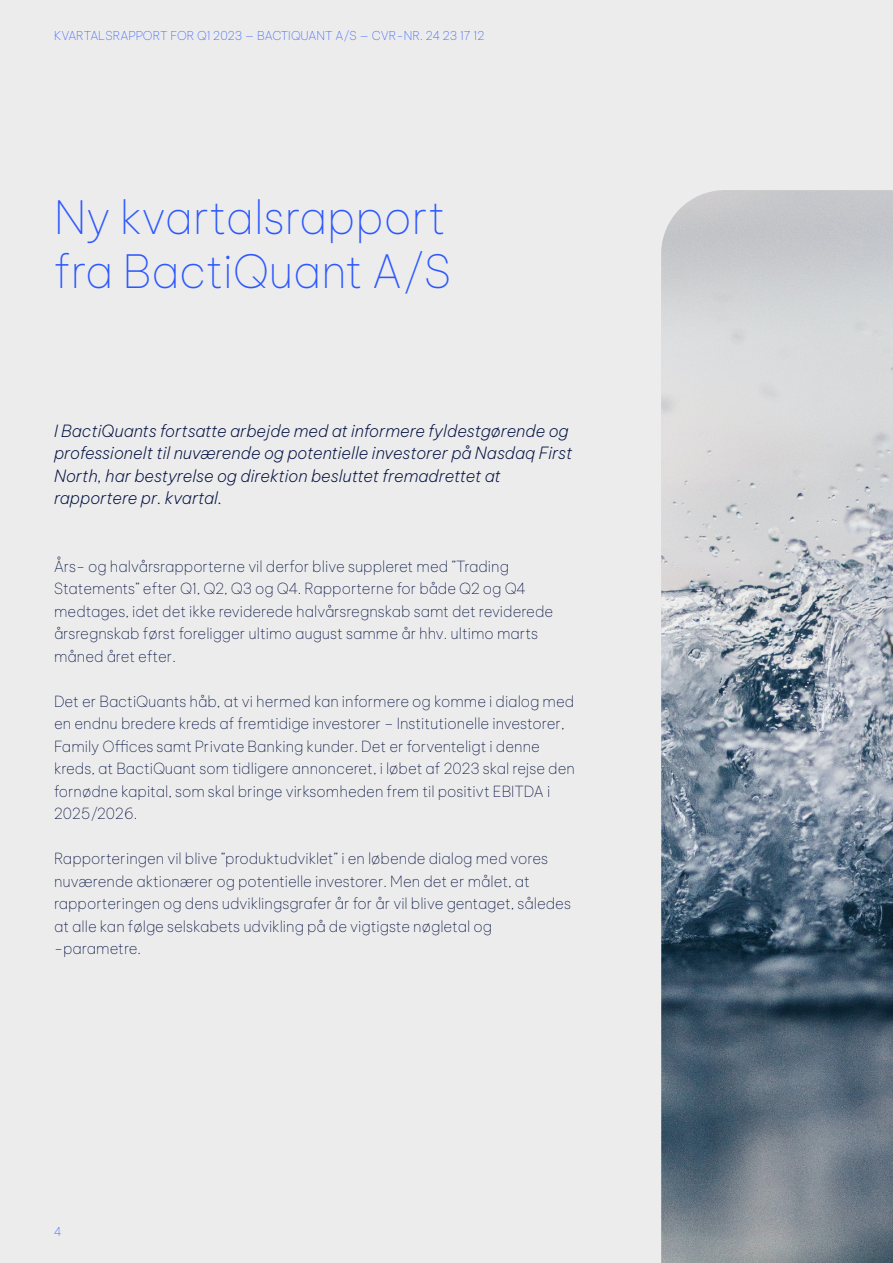
<style>
.page{position:relative;width:893px;height:1263px;background:#ececec}
.page>*{position:absolute;margin:0;border:0;box-sizing:border-box;transform-origin:0 0}
.Rubrik_stor{font:100 45px/54px "Be Vietnam Pro";color:#2d58ff}
.Brødtekst{font:italic 200 16.5px/22.5px "Be Vietnam Pro";color:#000e3f}
.Brødtekst-2{font:100 15px/22.5px "Be Vietnam Pro";color:#000e3f}
.t1{font:100 12px "Be Vietnam Pro";color:#2d58ff}
</style>
<div class="page">
<img style="left:661px;top:190px;width:232px;height:1073px">
<p class="t1" style="left:54px;top:27px;width:432px">KVARTALSRAPPORT FOR Q1 2023 — BACTIQUANT A/S — CVR-NR. 24 23 17 12</p>
<p class="Rubrik_stor" style="left:54px;top:187px;width:399px">Ny kvartalsrapport fra BactiQuant A/S</p>
<p class="Brødtekst" style="left:54px;top:418px;width:520px">I BactiQuants fortsatte arbejde med at informere fyldestgørende og professionelt til nuværende og potentielle investorer på Nasdaq First North, har bestyrelse og direktion besluttet fremadrettet at rapportere pr. kvartal.</p>
<p class="Brødtekst-2" style="left:54px;top:554px;width:501px">Års- og halvårsrapporterne vil derfor blive suppleret med ”Trading Statements” efter Q1, Q2, Q3 og Q4. Rapporterne for både Q2 og Q4 medtages, idet det ikke reviderede halvårsregnskab samt det reviderede årsregnskab først foreligger ultimo august samme år hhv. ultimo marts måned året efter.</p>
<p class="Brødtekst-2" style="left:54px;top:689px;width:522px">Det er BactiQuants håb, at vi hermed kan informere og komme i dialog med en endnu bredere kreds af fremtidige investorer – Institutionelle investorer, Family Offices samt Private Banking kunder. Det er forventeligt i denne kreds, at BactiQuant som tidligere annonceret, i løbet af 2023 skal rejse den fornødne kapital, som skal bringe virksomheden frem til positivt EBITDA i 2025/2026.</p>
<p class="Brødtekst-2" style="left:54px;top:846px;width:518px">Rapporteringen vil blive ”produktudviklet” i en løbende dialog med vores nuværende aktionærer og potentielle investorer. Men det er målet, at rapporteringen og dens udviklingsgrafer år for år vil blive gentaget, således at alle kan følge selskabets udvikling på de vigtigste nøgletal og -parametre.</p>
<p class="t1" style="left:54px;top:1222px;width:9px">4</p>
</div>
